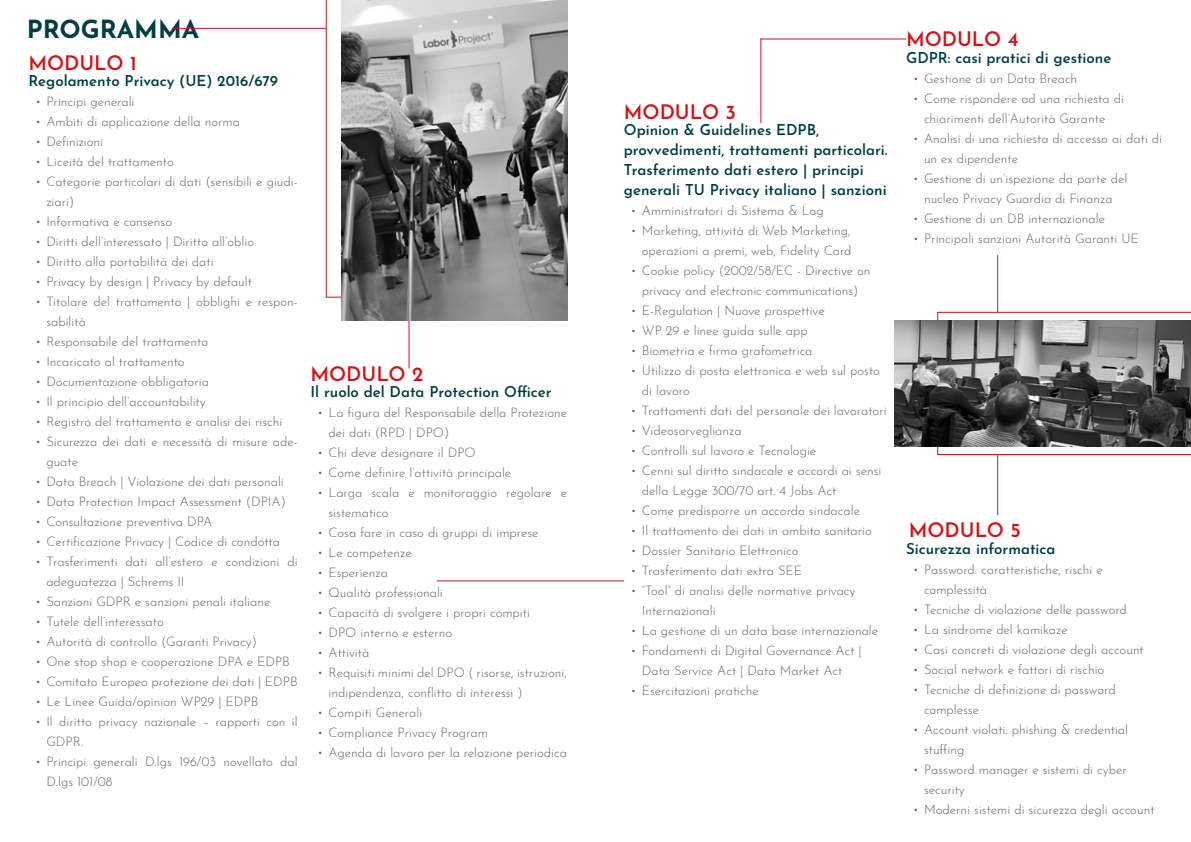
<style>
.page{position:relative;width:1191px;height:842px;background:#fff}
.page>*{position:absolute;margin:0;border:0;box-sizing:border-box;transform-origin:0 0}
.t1{font:700 25px "Josefin Sans";color:#043d43}
.t2{font:600 20px "Josefin Sans";color:#d61016}
.t3{font:600 15px/20px "Josefin Sans";color:#023d44}
.t4{font:300 13px/20px "Josefin Sans";color:#646060}
</style>
<div class="page">
<svg style="left:326px;top:0;width:16px;height:298px"></svg>
<hr style="left:172px;top:28px;width:154px;height:1px;background:#d61016">
<hr style="left:408px;top:206px;width:1px;height:163px;background:#d61016">
<hr style="left:437px;top:580px;width:324px;height:1px;background:#d61016">
<hr style="left:760px;top:39px;width:1px;height:541px;background:#d61016">
<hr style="left:760px;top:39px;width:262px;height:1px;background:#d61016">
<hr style="left:997px;top:255px;width:1px;height:260px;background:#d61016">
<svg style="left:937px;top:312px;width:254px;height:143px"></svg>
<img style="left:894px;top:320px;width:297px;height:126px">
<div style="left:624px;top:124px;width:269px;height:571px;background:#fff"></div>
<div style="left:906px;top:28px;width:116px;height:21px;background:#fff"></div>
<img style="left:342px;top:0;width:225px;height:320px">
<h1 class="t1" style="left:27px;top:7px;width:174px">PROGRAMMA</h1>
<h2 class="t2" style="left:28px;top:46px;width:110px">MODULO 1</h2>
<p class="t3" style="left:28px;top:69px;width:251px">Regolamento Privacy (UE) 2016/679</p>
<p class="t4" style="left:35px;top:90px;width:101px">• Principi generali</p>
<p class="t4" style="left:35px;top:110px;width:206px">• Ambiti di applicazione della norma</p>
<p class="t4" style="left:35px;top:130px;width:70px">• Definizioni</p>
<p class="t4" style="left:35px;top:150px;width:140px">• Liceità del trattamento</p>
<p class="t4" style="left:46px;top:170px;width:253px;text-indent:-11px">• Categorie particolari di dati (sensibili e giudi&shy;ziari)</p>
<p class="t4" style="left:35px;top:210px;width:139px">• Informativa e consenso</p>
<p class="t4" style="left:35px;top:230px;width:221px">• Diritti dell’interessato | Diritto all’oblio</p>
<p class="t4" style="left:35px;top:250px;width:180px">• Diritto alla portabilità dei dati</p>
<p class="t4" style="left:35px;top:270px;width:218px">• Privacy by design | Privacy by default</p>
<p class="t4" style="left:46px;top:290px;width:253px;text-indent:-11px">• Titolare del trattamento | obblighi e respon&shy;sabilità</p>
<p class="t4" style="left:35px;top:330px;width:175px">• Responsabile del trattamento</p>
<p class="t4" style="left:35px;top:350px;width:151px">• Incaricato al trattamento</p>
<p class="t4" style="left:35px;top:370px;width:175px">• Documentazione obbligatoria</p>
<p class="t4" style="left:35px;top:390px;width:172px">• Il principio dell’accountability</p>
<p class="t4" style="left:35px;top:410px;width:249px">• Registro del trattamento e analisi dei rischi</p>
<p class="t4" style="left:46px;top:430px;width:253px;text-indent:-11px">• Sicurezza dei dati e necessità di misure ade&shy;guate</p>
<p class="t4" style="left:35px;top:470px;width:250px">• Data Breach | Violazione dei dati personali</p>
<p class="t4" style="left:35px;top:490px;width:252px">• Data Protection Impact Assessment (DPIA)</p>
<p class="t4" style="left:35px;top:510px;width:179px">• Consultazione preventiva DPA</p>
<p class="t4" style="left:35px;top:530px;width:247px">• Certificazione Privacy | Codice di condotta</p>
<p class="t4" style="left:46px;top:550px;width:253px;text-indent:-11px">• Trasferimenti dati all’estero e condizioni di adeguatezza | Schrems II</p>
<p class="t4" style="left:35px;top:590px;width:237px">• Sanzioni GDPR e sanzioni penali italiane</p>
<p class="t4" style="left:35px;top:610px;width:130px">• Tutele dell’interessato</p>
<p class="t4" style="left:35px;top:630px;width:223px">• Autorità di controllo (Garanti Privacy)</p>
<p class="t4" style="left:35px;top:650px;width:256px">• One stop shop e cooperazione DPA e EDPB</p>
<p class="t4" style="left:35px;top:670px;width:264px">• Comitato Europeo protezione dei dati | EDPB</p>
<p class="t4" style="left:35px;top:690px;width:225px">• Le Linee Guida/opinion WP29 | EDPB</p>
<p class="t4" style="left:46px;top:710px;width:253px;text-indent:-11px">• Il diritto privacy nazionale – rapporti con il<br>GDPR.</p>
<p class="t4" style="left:46px;top:750px;width:253px;text-indent:-11px">• Principi generali D.lgs 196/03 novellato dal<br>D.lgs 101/08</p>
<h2 class="t2" style="left:310px;top:357px;width:114px">MODULO 2</h2>
<p class="t3" style="left:310px;top:380px;width:243px">Il ruolo del Data Protection Officer</p>
<p class="t4" style="left:328px;top:401px;width:240px;text-indent:-11px">• La figura del Responsabile della Protezione dei dati (RPD | DPO)</p>
<p class="t4" style="left:317px;top:441px;width:160px">• Chi deve designare il DPO</p>
<p class="t4" style="left:317px;top:461px;width:196px">• Come definire l’attività principale</p>
<p class="t4" style="left:328px;top:481px;width:240px;text-indent:-11px">• Larga scala e monitoraggio regolare e sistematico</p>
<p class="t4" style="left:317px;top:521px;width:223px">• Cosa fare in caso di gruppi di imprese</p>
<p class="t4" style="left:317px;top:541px;width:96px">• Le competenze</p>
<p class="t4" style="left:317px;top:561px;width:72px">• Esperienza</p>
<p class="t4" style="left:317px;top:581px;width:127px">• Qualità professionali</p>
<p class="t4" style="left:317px;top:601px;width:214px">• Capacità di svolgere i propri compiti</p>
<p class="t4" style="left:317px;top:621px;width:137px">• DPO interno e esterno</p>
<p class="t4" style="left:317px;top:641px;width:54px">• Attività</p>
<p class="t4" style="left:328px;top:661px;width:240px;text-indent:-11px">• Requisiti minimi del DPO ( risorse, istruzioni, indipendenza, conflitto di interessi )</p>
<p class="t4" style="left:317px;top:701px;width:107px">• Compiti Generali</p>
<p class="t4" style="left:317px;top:721px;width:172px">• Compliance Privacy Program</p>
<p class="t4" style="left:317px;top:741px;width:251px">• Agenda di lavoro per la relazione periodica</p>
<h2 class="t2" style="left:624px;top:95px;width:114px">MODULO 3</h2>
<p class="t3" style="left:624px;top:118px;width:265px">Opinion &amp; Guidelines EDPB, provvedimenti, trattamenti particolari.<br>Trasferimento dati estero | principi generali TU Privacy italiano | sanzioni</p>
<p class="t4" style="left:630px;top:199px;width:195px">• Amministratori di Sistema &amp; Log</p>
<p class="t4" style="left:630px;top:219px;width:222px;text-align:right">• Marketing, attività di Web Marketing, operazioni a premi, web, Fidelity Card</p>
<p class="t4" style="left:630px;top:259px;width:241px;text-align:center">• Cookie policy (2002/58/EC - Directive on privacy and electronic communications)</p>
<p class="t4" style="left:630px;top:299px;width:196px">• E-Regulation | Nuove prospettive</p>
<p class="t4" style="left:630px;top:319px;width:179px">• WP 29 e linee guida sulle app</p>
<p class="t4" style="left:630px;top:339px;width:183px">• Biometria e firma grafometrica</p>
<p class="t4" style="left:642px;top:359px;width:240px;text-indent:-11px">• Utilizzo di posta elettronica e web sul posto di lavoro</p>
<p class="t4" style="left:630px;top:399px;width:258px">• Trattamenti dati del personale dei lavoratori</p>
<p class="t4" style="left:630px;top:419px;width:113px">• Videosorveglianza</p>
<p class="t4" style="left:630px;top:439px;width:187px">• Controlli sul lavoro e Tecnologie</p>
<p class="t4" style="left:642px;top:459px;width:241px;text-indent:-11px">• Cenni sul diritto sindacale e accordi ai sensi della Legge 300/70 art. 4 Jobs Act</p>
<p class="t4" style="left:630px;top:499px;width:231px">• Come predisporre un accordo sindacale</p>
<p class="t4" style="left:630px;top:519px;width:243px">• Il trattamento dei dati in ambito sanitario</p>
<p class="t4" style="left:630px;top:539px;width:169px">• Dossier Sanitario Elettronico</p>
<p class="t4" style="left:630px;top:559px;width:173px">• Trasferimento dati extra SEE</p>
<p class="t4" style="left:642px;top:579px;width:215px;text-indent:-11px">• “Tool” di analisi delle normative privacy<br>Internazionali</p>
<p class="t4" style="left:630px;top:619px;width:249px">• La gestione di un data base internazionale</p>
<p class="t4" style="left:642px;top:639px;width:221px;text-indent:-11px">• Fondamenti di Digital Governance Act |<br>Data Service Act | Data Market Act</p>
<p class="t4" style="left:630px;top:679px;width:130px">• Esercitazioni pratiche</p>
<h2 class="t2" style="left:906px;top:22px;width:114px">MODULO 4</h2>
<p class="t3" style="left:906px;top:46px;width:207px">GDPR: casi pratici di gestione</p>
<p class="t4" style="left:912px;top:67px;width:166px">• Gestione di un Data Breach</p>
<p class="t4" style="left:912px;top:87px;width:213px;text-align:center">• Come rispondere ad una richiesta di chiarimenti dell’Autorità Garante</p>
<p class="t4" style="left:924px;top:127px;width:240px;text-indent:-11px">• Analisi di una richiesta di accesso ai dati di un ex dipendente</p>
<p class="t4" style="left:912px;top:167px;width:216px;text-align:center">• Gestione di un’ispezione da parte del nucleo Privacy Guardia di Finanza</p>
<p class="t4" style="left:912px;top:207px;width:194px">• Gestione di un DB internazionale</p>
<p class="t4" style="left:912px;top:227px;width:228px">• Principali sanzioni Autorità Garanti UE</p>
<h2 class="t2" style="left:909px;top:513px;width:114px">MODULO 5</h2>
<p class="t3" style="left:906px;top:536px;width:151px">Sicurezza informatica</p>
<p class="t4" style="left:924px;top:558px;width:180px;text-indent:-11px">• Password: caratteristiche, rischi e complessità</p>
<p class="t4" style="left:912px;top:598px;width:216px">• Tecniche di violazione delle password</p>
<p class="t4" style="left:912px;top:618px;width:157px">• La sindrome del kamikaze</p>
<p class="t4" style="left:912px;top:638px;width:233px">• Casi concreti di violazione degli account</p>
<p class="t4" style="left:912px;top:658px;width:193px">• Social network e fattori di rischio</p>
<p class="t4" style="left:924px;top:678px;width:193px;text-indent:-11px">• Tecniche di definizione di password complesse</p>
<p class="t4" style="left:924px;top:718px;width:206px;text-indent:-11px">• Account violati: phishing &amp; credential stuffing</p>
<p class="t4" style="left:924px;top:758px;width:204px;text-indent:-11px">• Password manager e sistemi di cyber security</p>
<p class="t4" style="left:912px;top:798px;width:243px">• Moderni sistemi di sicurezza degli account</p>
</div>
